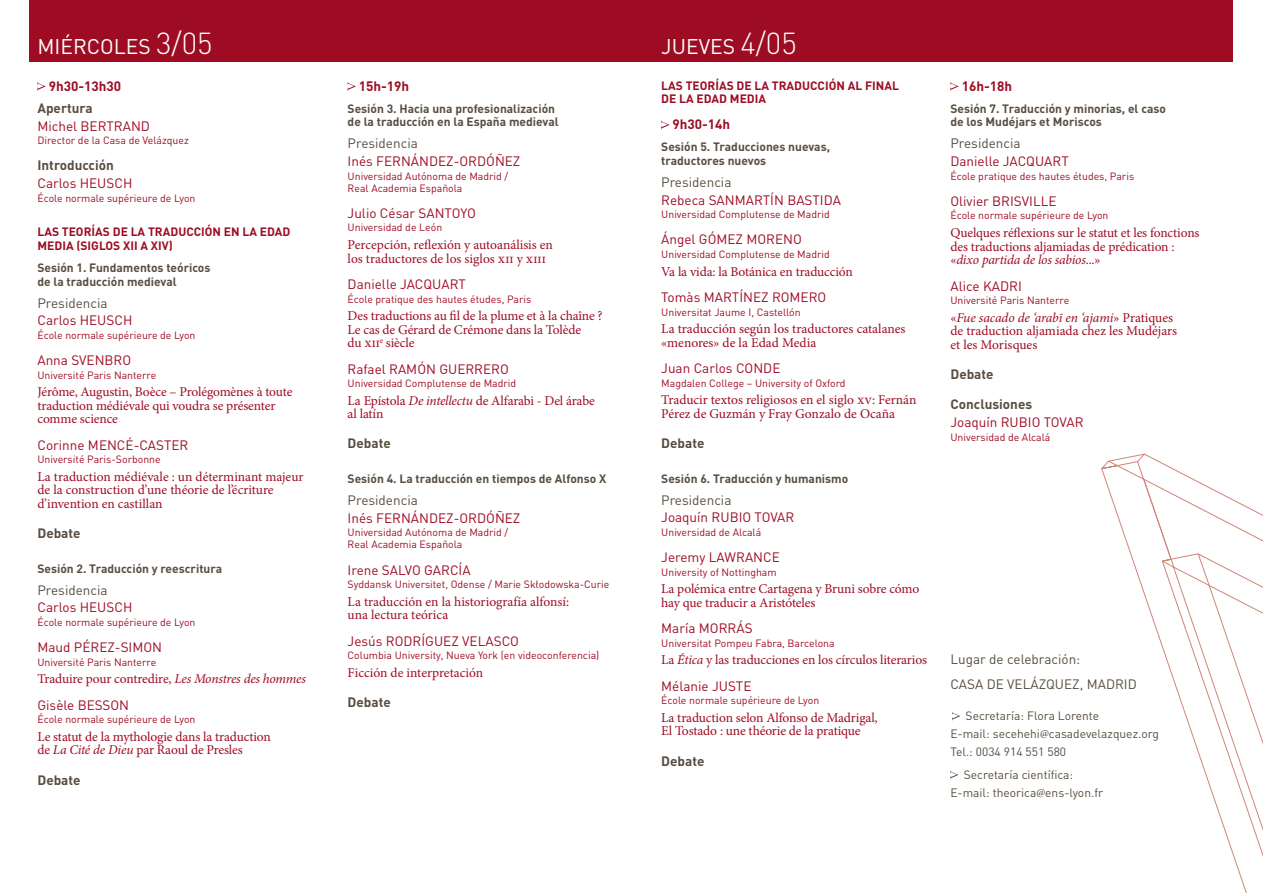
<style>
.page{position:relative;width:1263px;height:893px;background:#fff}
.page>*{position:absolute;margin:0;border:0;box-sizing:border-box;transform-origin:0 0}
.t1{font:300 30px "DIN";color:#fff}
.t2{font:21px "DIN";color:#fff}
.t3{font:13.5px/13.5px "Minion Pro";letter-spacing:-.01em;color:#9e0c23}
.t4{font:13.5px "DIN";color:#9e0c23}
.t5{font:13.5px/24.8px "DIN";color:#584d3f}
.t6{font:700 13.5px "DIN";color:#584d3f}
.t7{font:700 13.5px "DIN";color:#9e0c23}
.t8{font:700 12px/13.5px "DIN";color:#584d3f}
.t9{font:12px/17.7px "DIN";color:#584d3f}
.t10{font:700 12px/13.5px "DIN";color:#9e0c23}
.t11{font:10.5px/12px "DIN";color:#9e0c23}
.s1{font-weight:300;font-size:30px}
.s2{font-style:italic}
.s3{font-family:"Minion LT"}
</style>
<div class="page">
<svg style="left:1108px;top:453px;width:155px;height:440px"></svg>
<div style="left:30px;top:0;width:1203px;height:62px;background:#9e0c23"></div>
<svg style="left:37px;top:82px;width:9px;height:9px"></svg>
<svg style="left:661px;top:120px;width:8px;height:9px"></svg>
<svg style="left:950px;top:82px;width:8px;height:9px"></svg>
<svg style="left:348px;top:82px;width:8px;height:8px"></svg>
<svg style="left:952px;top:712px;width:8px;height:8px"></svg>
<svg style="left:950px;top:770px;width:8px;height:9px"></svg>
<h2 class="t2" style="left:37px;top:33px;width:29px">Miérc</h2>
<h2 class="t2" style="left:100px;top:33px;width:114px">oles <span class="s1">3/05</span></h2>
<h2 class="t2" style="left:661px;top:33px;width:38px">jueves</h2>
<h1 class="t1" style="left:740px;top:25px;width:58px">4/05</h1>
<p class="t7" style="left:49px;top:77px;width:74px">9h30-13h30</p>
<p class="t6" style="left:37px;top:99px;width:57px">Apertura</p>
<p class="t4" style="left:37px;top:117px;width:114px">Michel BERTRAND</p>
<p class="t11" style="left:37px;top:134px;width:153px">Director de la Casa de Velázquez</p>
<p class="t6" style="left:37px;top:157px;width:78px">Introducción</p>
<p class="t4" style="left:37px;top:175px;width:96px">Carlos HEUSCH</p>
<p class="t11" style="left:37px;top:192px;width:160px">École normale supérieure de Lyon</p>
<p class="t10" style="left:37px;top:225px;width:254px">LAS TEORÍAS DE LA TRADUCCIÓN EN LA EDAD<br>MEDIA (SIGLOS XII A XIV)</p>
<p class="t8" style="left:37px;top:260px;width:175px">Sesión 1. Fundamentos teóricos de la traducción medieval</p>
<p class="t5" style="left:37px;top:290px;width:72px">Presidencia</p>
<p class="t4" style="left:37px;top:312px;width:96px">Carlos HEUSCH</p>
<p class="t11" style="left:37px;top:329px;width:160px">École normale supérieure de Lyon</p>
<p class="t4" style="left:37px;top:352px;width:93px">Anna SVENBRO</p>
<p class="t11" style="left:37px;top:369px;width:120px">U niversité Paris Nanterre</p>
<p class="t3" style="left:37px;top:385px;width:256px">Jérôme, Augustin, Boèce – Prolégomènes à toute traduction médiévale qui voudra se présenter comme science</p>
<p class="t4" style="left:37px;top:436px;width:152px">Corinne MENCÉ-CASTER</p>
<p class="t11" style="left:37px;top:453px;width:125px">U niversité Paris-Sorbonne</p>
<p class="t3" style="left:37px;top:470px;width:268px">La traduction médiévale : un déterminant majeur de la construction d’une théorie de l’écriture d’invention en castillan</p>
<p class="t6" style="left:37px;top:524px;width:45px">Debate</p>
<p class="t8" style="left:37px;top:561px;width:186px">Sesión 2. Traducción y reescritura</p>
<p class="t5" style="left:37px;top:577px;width:72px">Presidencia</p>
<p class="t4" style="left:37px;top:599px;width:96px">Carlos HEUSCH</p>
<p class="t11" style="left:37px;top:616px;width:160px">École normale supérieure de Lyon</p>
<p class="t4" style="left:37px;top:639px;width:126px">Maud PÉREZ-SIMON</p>
<p class="t11" style="left:37px;top:656px;width:120px">U niversité Paris Nanterre</p>
<p class="t3" style="left:37px;top:672px;width:270px">Traduire pour contredire, <span class="s2">Les Monstres des hommes</span></p>
<p class="t4" style="left:37px;top:696px;width:93px">Gisèle BESSON</p>
<p class="t11" style="left:37px;top:713px;width:160px">École normale supérieure de Lyon</p>
<p class="t3" style="left:37px;top:730px;width:235px">Le statut de la mythologie dans la traduction de <span class="s2">La Cité de Dieu</span> par Raoul de Presles</p>
<p class="t6" style="left:37px;top:771px;width:45px">Debate</p>
<p class="t10" style="left:661px;top:78px;width:239px">LAS TEORÍAS DE LA TRADUCCIÓN AL FINAL<br>DE LA EDAD MEDIA</p>
<p class="t7" style="left:672px;top:116px;width:59px">9h30-14h</p>
<p class="t8" style="left:661px;top:140px;width:170px">Sesión 5. Traducciones nuevas, traductores nuevos</p>
<p class="t5" style="left:661px;top:169px;width:72px">Presidencia</p>
<p class="t4" style="left:661px;top:191px;width:181px">Rebeca SANMARTÍN BASTIDA</p>
<p class="t11" style="left:661px;top:208px;width:170px">U niversidad Complutense de Madrid</p>
<p class="t4" style="left:661px;top:231px;width:140px">Ángel GÓMEZ MORENO</p>
<p class="t11" style="left:661px;top:248px;width:170px">U niversidad Complutense de Madrid</p>
<p class="t3" style="left:661px;top:265px;width:193px">Va la vida: la Botánica en traducción</p>
<p class="t4" style="left:661px;top:289px;width:165px">Tomàs MARTÍNEZ ROMERO</p>
<p class="t11" style="left:661px;top:305px;width:141px">U niversitat Jaume I, Castellón</p>
<p class="t3" style="left:661px;top:322px;width:246px">La traducción según los traductores catalanes «menores» de la Edad Media</p>
<p class="t4" style="left:661px;top:360px;width:121px">Juan Carlos CONDE</p>
<p class="t11" style="left:661px;top:377px;width:186px">Magdalen College – U niversity of Oxford</p>
<p class="t3" style="left:661px;top:393px;width:257px">Traducir textos religiosos en el siglo xv: Fernán<br>Pérez de Guzmán y Fray Gonzalo de Ocaña</p>
<p class="t6" style="left:661px;top:434px;width:45px">Debate</p>
<p class="t8" style="left:661px;top:471px;width:188px">Sesión 6. Traducción y humanismo</p>
<p class="t5" style="left:661px;top:487px;width:72px">Presidencia</p>
<p class="t4" style="left:661px;top:509px;width:135px">Joaquín RU BIO TOVAR</p>
<p class="t11" style="left:661px;top:526px;width:101px">U niversidad de Alcalá</p>
<p class="t4" style="left:661px;top:549px;width:120px">Jeremy LAWRANCE</p>
<p class="t11" style="left:661px;top:566px;width:117px">U niversity of Nottingham</p>
<p class="t3" style="left:661px;top:582px;width:260px">La polémica entre Cartagena y Bruni sobre cómo hay que traducir a Aristóteles</p>
<p class="t4" style="left:661px;top:620px;width:93px">María MORRÁS</p>
<p class="t11" style="left:661px;top:637px;width:175px">U niversitat Pompeu Fabra, Barcelona</p>
<p class="t3" style="left:661px;top:653px;width:267px">La <span class="s2">Ética</span> y las traducciones en los círculos literarios</p>
<p class="t4" style="left:661px;top:677px;width:92px">Mélanie JUSTE</p>
<p class="t11" style="left:661px;top:694px;width:160px">École normale supérieure de Lyon</p>
<p class="t3" style="left:661px;top:711px;width:218px">La traduction selon Alfonso de Madrigal,<br>El Tostado : une théorie de la pratique</p>
<p class="t6" style="left:661px;top:752px;width:45px">Debate</p>
<p class="t7" style="left:359px;top:77px;width:52px">15h-19h</p>
<p class="t8" style="left:348px;top:101px;width:213px">Sesión 3. Hacia una profesionalización de la traducción en la España medieval</p>
<p class="t5" style="left:348px;top:131px;width:72px">Presidencia</p>
<p class="t4" style="left:348px;top:153px;width:174px">Inés FERNÁNDEZ-ORDÓÑEZ</p>
<p class="t11" style="left:348px;top:170px;width:162px">U niversidad Autónoma de Madrid /<br>Real Academia Española</p>
<p class="t4" style="left:348px;top:205px;width:128px">Julio César SANTOYO</p>
<p class="t11" style="left:348px;top:221px;width:96px">U niversidad de León</p>
<p class="t3" style="left:348px;top:238px;width:207px">Percepción, reflexión y autoanálisis en los traductores de los siglos xii y xiii</p>
<p class="t4" style="left:348px;top:276px;width:120px">Danielle JACQUART</p>
<p class="t11" style="left:348px;top:292px;width:185px">École pratique des hautes études, Paris</p>
<p class="t3" style="left:348px;top:309px;width:257px">Des traductions au fil de la plume et à la chaîne ?<br>Le cas de Gérard de Crémone dans la Tolède<br>du xii<sup>e</sup> siècle</p>
<p class="t4" style="left:348px;top:360px;width:161px">Rafael RAMÓN GU ERRERO</p>
<p class="t11" style="left:348px;top:377px;width:170px">U niversidad Complutense de Madrid</p>
<p class="t3" style="left:348px;top:394px;width:249px">La Epístola <span class="s2">De intellectu</span> de Alfarabi - Del árabe al latín</p>
<p class="t6" style="left:348px;top:435px;width:45px">Debate</p>
<p class="t8" style="left:348px;top:471px;width:260px">Sesión 4. La traducción en tiempos de Alfonso X</p>
<p class="t5" style="left:348px;top:488px;width:72px">Presidencia</p>
<p class="t4" style="left:348px;top:510px;width:174px">Inés FERNÁNDEZ-ORDÓÑEZ</p>
<p class="t11" style="left:348px;top:526px;width:162px">U niversidad Autónoma de Madrid /<br>Real Academia Española</p>
<p class="t4" style="left:348px;top:561px;width:125px">Irene SALVO GARCÍA</p>
<p class="t11" style="left:348px;top:578px;width:263px">Syddansk U niversitet, Odense / Marie Skłodowska-Curie</p>
<p class="t3" style="left:348px;top:595px;width:223px">La traducción en la historiografía alfonsí: una lectura teórica</p>
<p class="t4" style="left:348px;top:632px;width:171px">Jesús RODRÍGU EZ VELASCO</p>
<p class="t11" style="left:348px;top:649px;width:253px">Columbia U niversity, Nueva York (en videoconferencia)</p>
<p class="t3" style="left:348px;top:666px;width:137px">Ficción de interpretación</p>
<p class="t6" style="left:348px;top:693px;width:45px">Debate</p>
<p class="t7" style="left:962px;top:77px;width:52px">16h-18h</p>
<p class="t8" style="left:950px;top:101px;width:217px">Sesión 7. Traducción y minorías, el caso de los Mudéjars et Moriscos</p>
<p class="t5" style="left:950px;top:131px;width:72px">Presidencia</p>
<p class="t4" style="left:950px;top:153px;width:120px">Danielle JACQUART</p>
<p class="t11" style="left:950px;top:170px;width:185px">École pratique des hautes études, Paris</p>
<p class="t4" style="left:950px;top:193px;width:108px">Olivier BRISVILLE</p>
<p class="t11" style="left:950px;top:209px;width:160px">École normale supérieure de Lyon</p>
<p class="t3" style="left:950px;top:226px;width:250px">Quelques réflexions sur le statut et les fonctions des traductions aljamiadas de prédication : «<span class="s2">dixo partida de los sabios</span>...»</p>
<p class="t4" style="left:950px;top:277px;width:73px">Alice KADRI</p>
<p class="t11" style="left:950px;top:294px;width:120px">U niversité Paris Nanterre</p>
<p class="t3" style="left:950px;top:311px;width:228px">«<span class="s2">Fue sacado de ‘arabī en ‘ajami</span>» Pratiques de traduction aljamiada chez les Mudéjars et les Morisques</p>
<p class="t6" style="left:950px;top:365px;width:45px">Debate</p>
<p class="t6" style="left:950px;top:396px;width:83px">Conclusiones</p>
<p class="t4" style="left:950px;top:414px;width:135px">Joaquín RU BIO TOVAR</p>
<p class="t11" style="left:950px;top:431px;width:101px">U niversidad de Alcalá</p>
<p class="t5" style="left:950px;top:647px;width:131px">Lugar de celebración:<br>Casa</p>
<p class="t5" style="left:987px;top:671px;width:37px">de Velázq</p>
<p class="t5" style="left:1055px;top:671px;width:52px">uez, Madrid</p>
<p class="t9" style="left:950px;top:707px;width:210px;text-indent:15px">Secretaría: Flora Lorente<br>E-mail: secehehi<span class="s3">@</span>casadevelazquez.org<br>Tel.: 0034 914 551 580</p>
<p class="t9" style="left:950px;top:766px;width:154px;text-indent:13px">Secretaría científica:<br>E-mail: theorica<span class="s3">@</span>ens-lyon.fr</p>
</div>
